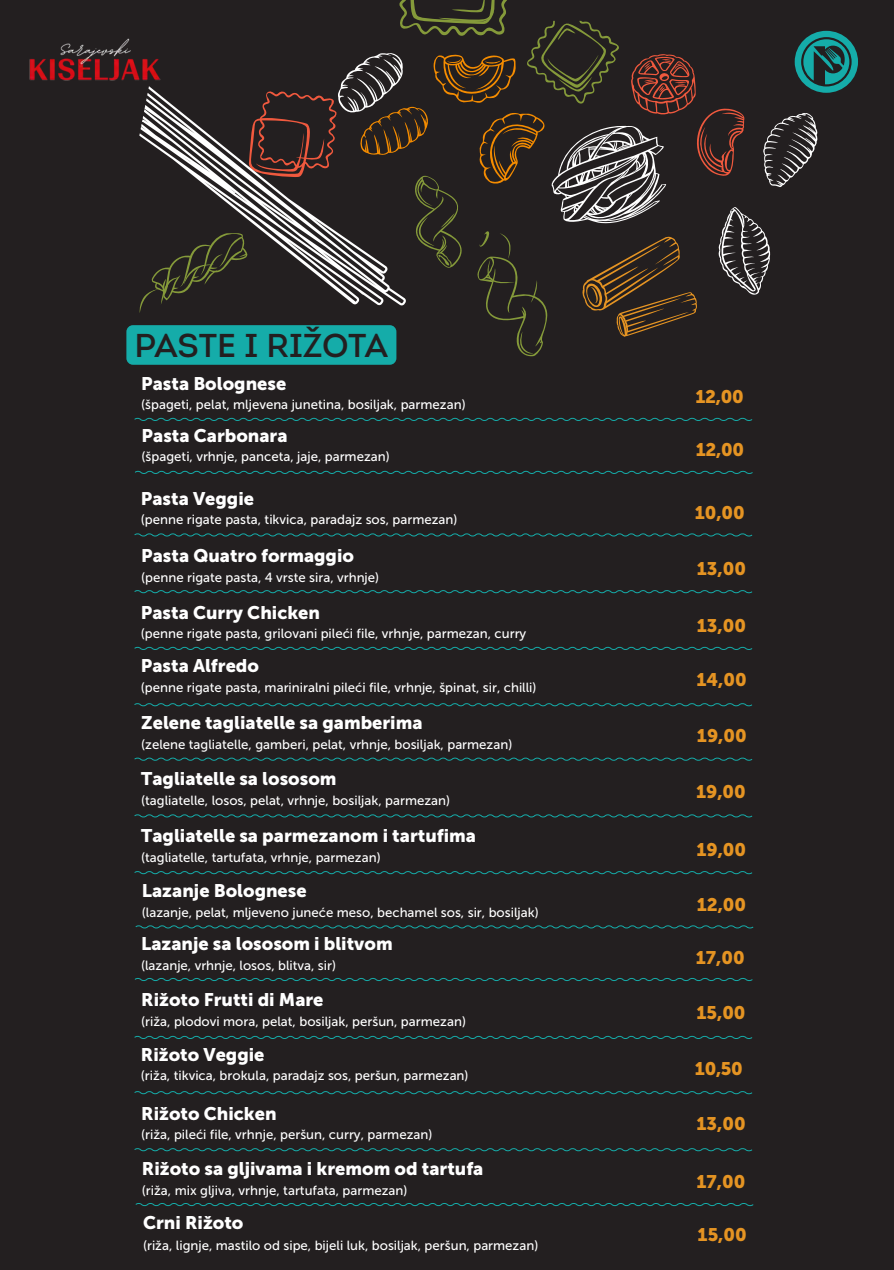
<style>
.page{position:relative;width:894px;height:1270px;background:#fff}
.page>*{position:absolute;margin:0;border:0;box-sizing:border-box;transform-origin:0 0}
.t1{font:33px "Intro";letter-spacing:-.01em;color:#231f20}
.t2{font:18.15px "Museo Sans 900";color:#fff}
.t3{font:18.15px "Museo Sans 900";color:#e59423}
.t4{font:13.2px "Museo Sans 500";color:#fff}
</style>
<div class="page">
<div style="left:0;top:0;width:894px;height:1269px;background:#231f20"></div>
<svg style="left:134px;top:417px;width:619px;height:4px"></svg>
<svg style="left:134px;top:533px;width:619px;height:4px"></svg>
<svg style="left:134px;top:590px;width:618px;height:4px"></svg>
<svg style="left:134px;top:646px;width:619px;height:4px"></svg>
<svg style="left:134px;top:757px;width:619px;height:4px"></svg>
<svg style="left:134px;top:814px;width:619px;height:4px"></svg>
<svg style="left:134px;top:871px;width:618px;height:4px"></svg>
<svg style="left:134px;top:1035px;width:619px;height:4px"></svg>
<svg style="left:134px;top:1091px;width:618px;height:4px"></svg>
<div style="left:126px;top:325px;width:270px;height:40px;background:#15aca9;border-radius:7px"></div>
<svg style="left:139px;top:0;width:719px;height:356px"></svg>
<svg style="left:134px;top:1148px;width:619px;height:4px"></svg>
<img style="left:29px;top:29px;width:140px;height:60px">
<svg style="left:135px;top:1203px;width:619px;height:3px"></svg>
<svg style="left:135px;top:925px;width:619px;height:4px"></svg>
<svg style="left:134px;top:978px;width:619px;height:3px"></svg>
<svg style="left:134px;top:703px;width:618px;height:4px"></svg>
<svg style="left:135px;top:470px;width:618px;height:4px"></svg>
<p class="t1" style="left:135px;top:324px;width:255px">PASTE I RIŽOTA</p>
<p class="t2" style="left:141px;top:373px;width:146px">Pasta Bolognese</p>
<p class="t4" style="left:141px;top:397px;width:326px">(špageti, pelat, mljevena junetina, bosiljak, parmezan)</p>
<h2 class="t2" style="left:142px;top:425px;width:147px">Pasta Carbonara</h2>
<p class="t4" style="left:142px;top:449px;width:249px">(špageti, vrhnje, panceta, jaje, parmezan)</p>
<p class="t3" style="left:695px;top:386px;width:50px">12,00</p>
<h2 class="t3" style="left:696px;top:439px;width:50px">12,00</h2>
<p class="t2" style="left:141px;top:488px;width:115px">Pasta Veggie</p>
<p class="t4" style="left:141px;top:512px;width:318px">(penne rigate pasta, tikvica, paradajz sos, parmezan)</p>
<p class="t3" style="left:695px;top:502px;width:51px">10,00</p>
<p class="t2" style="left:141px;top:545px;width:214px">Pasta Quatro formaggio</p>
<p class="t4" style="left:141px;top:569px;width:239px">(penne rigate pasta, 4 vrste sira, vrhnje)</p>
<p class="t3" style="left:696px;top:558px;width:51px">13,00</p>
<p class="t2" style="left:141px;top:601px;width:180px">Pasta Curry Chicken</p>
<p class="t4" style="left:141px;top:626px;width:387px">(penne rigate pasta, grilovani pileći file, vrhnje, parmezan, curry</p>
<h2 class="t2" style="left:141px;top:655px;width:120px">Pasta Alfredo</h2>
<p class="t4" style="left:141px;top:680px;width:397px">(penne rigate pasta, mariniralni pileći file, vrhnje, špinat, sir, chilli)</p>
<p class="t2" style="left:141px;top:711px;width:283px">Zelene tagliatelle sa gamberima</p>
<p class="t4" style="left:141px;top:736px;width:372px">(zelene tagliatelle, gamberi, pelat, vrhnje, bosiljak, parmezan)</p>
<p class="t2" style="left:141px;top:768px;width:197px">Tagliatelle sa lososom</p>
<p class="t4" style="left:141px;top:793px;width:310px">(tagliatelle, losos, pelat, vrhnje, bosiljak, parmezan)</p>
<p class="t2" style="left:141px;top:825px;width:336px">Tagliatelle sa parmezanom i tartufima</p>
<p class="t4" style="left:141px;top:850px;width:241px">(tagliatelle, tartufata, vrhnje, parmezan)</p>
<h2 class="t2" style="left:142px;top:880px;width:166px">Lazanje Bolognese</h2>
<p class="t4" style="left:142px;top:905px;width:398px">(lazanje, pelat, mljeveno juneće meso, bechamel sos, sir, bosiljak)</p>
<h2 class="t2" style="left:141px;top:932px;width:253px">Lazanje sa lososom i blitvom</h2>
<p class="t4" style="left:141px;top:957px;width:196px">(lazanje, vrhnje, losos, blitva, sir)</p>
<p class="t2" style="left:141px;top:989px;width:184px">Rižoto Frutti di Mare</p>
<p class="t4" style="left:141px;top:1013px;width:326px">(riža, plodovi mora, pelat, bosiljak, peršun, parmezan)</p>
<p class="t3" style="left:696px;top:615px;width:51px">13,00</p>
<h2 class="t3" style="left:696px;top:668px;width:52px">14,00</h2>
<p class="t3" style="left:697px;top:725px;width:51px">19,00</p>
<p class="t3" style="left:696px;top:781px;width:51px">19,00</p>
<p class="t3" style="left:696px;top:839px;width:51px">19,00</p>
<h2 class="t3" style="left:696px;top:894px;width:51px">12,00</h2>
<h2 class="t3" style="left:696px;top:947px;width:50px">17,00</h2>
<p class="t3" style="left:696px;top:1002px;width:51px">15,00</p>
<p class="t2" style="left:141px;top:1044px;width:125px">Rižoto Veggie</p>
<p class="t4" style="left:141px;top:1068px;width:329px">(riža, tikvica, brokula, paradajz sos, peršun, parmezan)</p>
<p class="t3" style="left:695px;top:1057px;width:49px">10,50</p>
<p class="t2" style="left:141px;top:1102px;width:137px">Rižoto Chicken</p>
<p class="t4" style="left:141px;top:1127px;width:293px">(riža, pileći file, vrhnje, peršun, curry, parmezan)</p>
<p class="t3" style="left:696px;top:1113px;width:51px">13,00</p>
<h2 class="t2" style="left:142px;top:1157px;width:343px">Rižoto sa gljivama i kremom od tartufa</h2>
<p class="t4" style="left:142px;top:1182px;width:267px">(riža, mix gljiva, vrhnje, tartufata, parmezan)</p>
<h2 class="t2" style="left:143px;top:1212px;width:102px">Crni Rižoto</h2>
<p class="t4" style="left:143px;top:1237px;width:397px">(riža, lignje, mastilo od sipe, bijeli luk, bosiljak, peršun, parmezan)</p>
<h2 class="t3" style="left:696px;top:1170px;width:50px">17,00</h2>
<h2 class="t3" style="left:697px;top:1223px;width:51px">15,00</h2>
</div>
